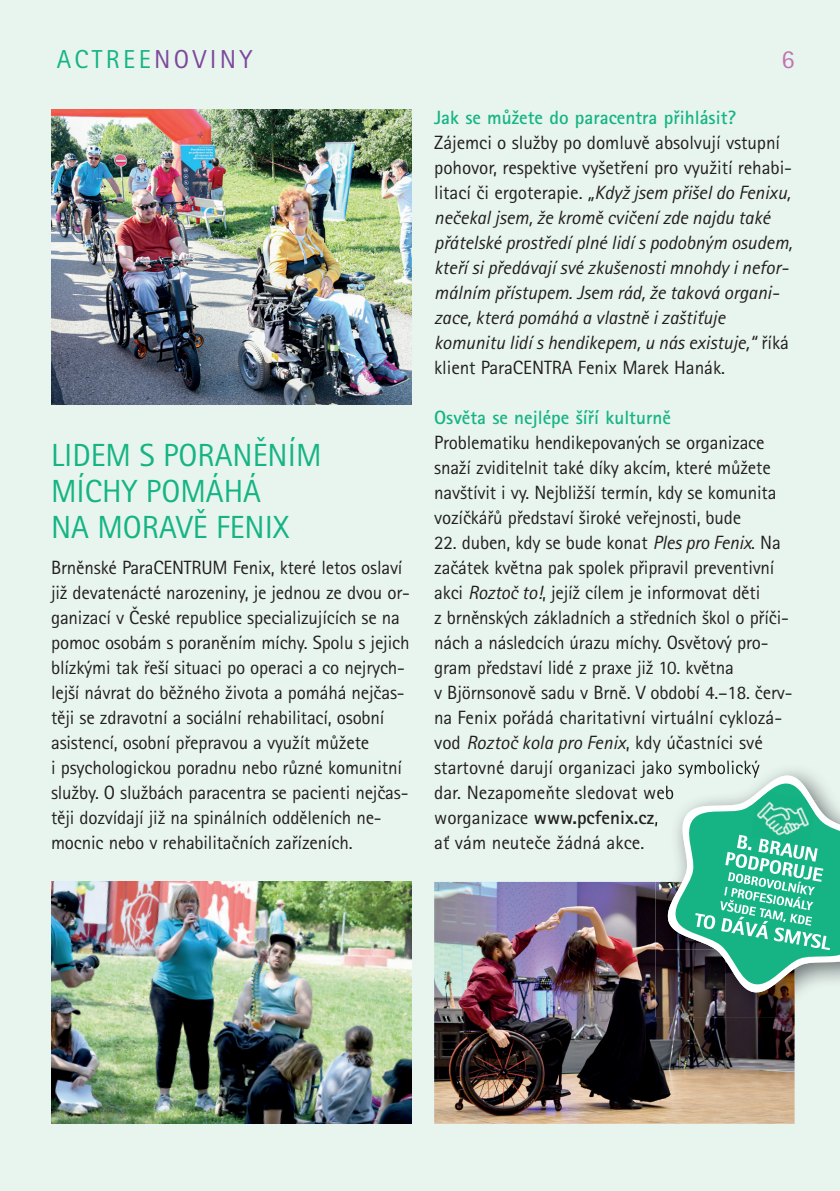
<style>
.page{position:relative;width:840px;height:1191px;background:#fff}
.page>*{position:absolute;margin:0;border:0;box-sizing:border-box;transform-origin:0 0}
.t1{font:32px/36px "Rotis Sans Serif Pro";color:#16b484}
.t2{font:26px "Rotis Sans Serif Pro";letter-spacing:.13em;color:#16b484}
.t3{font:26px "Rotis Sans Serif Pro";color:#c075b0}
.t4{font:19.2px/25px "Rotis Sans Serif Pro";letter-spacing:-.01em;color:#231f20}
.t5{font:italic 19.2px/25px "Rotis Sans Serif Pro";letter-spacing:-.005em;color:#231f20}
.t6{font:700 19.2px "Rotis Sans Serif Pro";color:#16b484}
.s1{color:#7d489c}
.s2{font-style:normal}
.s3{font-style:italic}
.s4{font-weight:700}
</style>
<div class="page">
<div style="left:0;top:0;width:839px;height:1191px;background:#e8f5ef"></div>
<img style="left:51px;top:882px;width:360px;height:241px">
<img style="left:434px;top:882px;width:360px;height:241px">
<img style="left:51px;top:110px;width:360px;height:294px">
<img style="left:655px;top:995px;width:69px;height:22px">
<img style="left:724px;top:995px;width:70px;height:22px">
<img style="left:656px;top:763px;width:103px;height:10px">
<svg style="left:655px;top:773px;width:184px;height:222px"></svg>
<h2 class="t2" style="left:57px;top:44px;width:197px">ACTREE<span class="s1">NOVINY</span></h2>
<h2 class="t3" style="left:781px;top:44px;width:14px">6</h2>
<h1 class="t1" style="left:51px;top:438px;width:272px">LIDEM S PORANĚNÍM<br>MÍCHY POMÁHÁ<br>NA MORAVĚ FENIX</h1>
<p class="t4" style="left:51px;top:555px;width:360px">Brněnské ParaCENTRUM Fenix, které letos oslaví již devatenácté narozeniny, je jednou ze dvou or&shy;ganizací v České republice specializujících se na pomoc osobám s poraněním míchy. Spolu s jejich blízkými tak řeší situaci po operaci a co nejrych&shy;lejší návrat do běžného života a pomáhá nejčas&shy;těji se zdravotní a sociální rehabilitací, osobní asistencí, osobní přepravou a využít můžete<br>i psychologickou poradnu nebo různé komunitní služby. O službách paracentra se pacienti nejčas&shy;těji dozvídají již na spinálních odděleních ne&shy;mocnic nebo v rehabilitačních zařízeních.</p>
<p class="t6" style="left:434px;top:105px;width:303px">Jak se můžete do paracentra přihlásit?</p>
<p class="t5" style="left:434px;top:130px;width:359px"><span class="s2">Zájemci o služby po domluvě absolvují vstupní pohovor, respektive vyšetření pro využití rehabi&shy;litací či ergoterapie.</span> „Když jsem přišel do Fenixu, nečekal jsem, že kromě cvičení zde najdu také přátelské prostředí plné lidí s podobným osudem, kteří si předávají své zkušenosti mnohdy i nefor&shy;málním přístupem. Jsem rád, že taková organi&shy;zace, která pomáhá a vlastně i zaštiťuje komunitu lidí s hendikepem, u nás existuje,“ <span class="s2">říká klient ParaCENTRA Fenix Marek Hanák.</span></p>
<p class="t6" style="left:434px;top:405px;width:238px">Osvěta se nejlépe šíří kulturně</p>
<p class="t4" style="left:434px;top:430px;width:344px">Problematiku hendikepovaných se organizace snaží zviditelnit také díky akcím, které můžete navštívit i vy. Nejbližší termín, kdy se komunita vozíčkářů představí široké veřejnosti, bude</p>
<p class="t4" style="left:434px;top:530px;width:360px">22. duben, kdy se bude konat <span class="s3">Ples pro Fenix</span>. Na začátek května pak spolek připravil preventivní akci <span class="s3">Roztoč to!</span>, jejíž cílem je informovat děti<br>z brněnských základních a středních škol o příči&shy;nách a následcích úrazu míchy. Osvětový pro&shy;gram představí lidé z praxe již 10. května<br>v Björnsonově sadu v Brně. V období 4.–18. červ&shy;na Fenix pořádá charitativní virtuální cyklozá&shy;vod <span class="s3">Roztoč kola pro Fenix</span>, kdy účastníci své startovné darují organizaci jako symbolický<br>dar. Nezapomeňte sledovat web<br>worganizace <span class="s4">www.pcfenix.cz</span>,<br>ať vám neuteče žádná akce.</p>
</div>
